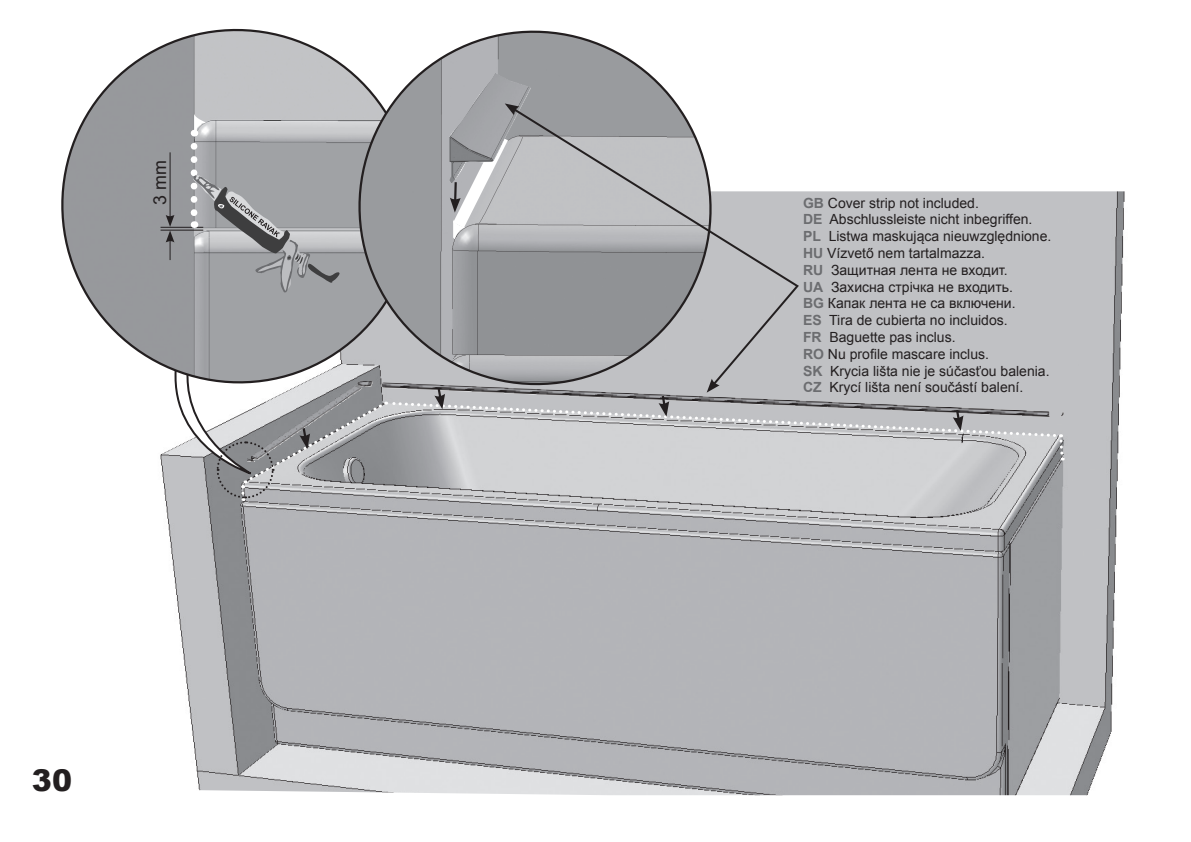
<style>
.page{position:relative;width:1191px;height:842px;background:#fff}
.page>*{position:absolute;margin:0;border:0;box-sizing:border-box;transform-origin:0 0}
.t1{font:900 30px "Arial";color:#231f20}
.t2{font:17.8px "Arial";color:#231f20}
.t3{font:14px/16.8px "Arial";color:#231f20}
.s1{font-weight:700;color:#6c6d70}
</style>
<div class="page">
<img style="left:160px;top:191px;width:965px;height:604px">
<svg style="left:61px;top:28px;width:271px;height:379px"></svg>
<hr style="left:160px;top:227px;width:43px;height:1px;background:#231f20">
<hr style="left:160px;top:230px;width:43px;height:1px;background:#231f20">
<hr style="left:170px;top:152px;width:1px;height:66px;background:#231f20">
<svg style="left:166px;top:215px;width:8px;height:45px"></svg>
<svg style="left:194px;top:114px;width:12px;height:22px"></svg>
<svg style="left:191px;top:146px;width:141px;height:148px;background:#9ea0a3"></svg>
<svg style="left:332px;top:30px;width:347px;height:338px"></svg>
<img style="left:449px;top:73px;width:82px;height:49px">
<svg style="left:442px;top:122px;width:69px;height:119px;background:#b5b6b9"></svg>
<svg style="left:511px;top:106px;width:289px;height:262px;background:#b5b6b8"></svg>
<svg style="left:171px;top:368px;width:894px;height:133px;background:#bcbdbf"></svg>
<svg style="left:505px;top:103px;width:14px;height:12px"></svg>
<p class="t2" style="left:148px;top:205px;width:46px;rotate:-90deg">3 mm</p>
<h1 class="t1" style="left:32px;top:759px;width:42px">30</h1>
<p class="t3" style="left:803px;top:194px;width:250px"><span class="s1">GB</span> Cover strip not included.<br><span class="s1">DE</span> Abschlussleiste nicht inbegriffen.<br><span class="s1">PL</span> Listwa maskująca nieuwzględnione.<br><span class="s1">HU</span> Vízvető nem tartalmazza.<br><span class="s1">RU</span> Защитная лента не входит.<br><span class="s1">UA</span> Захисна стрічка не входить.<br><span class="s1">BG</span> капак лента не са включени.<br><span class="s1">ES</span> Tira de cubierta no incluidos.<br><span class="s1">FR</span> Baguette pas inclus.<br><span class="s1">RO</span> Nu profile mascare inclus.<br><span class="s1">SK</span> Krycia lišta nie je súčasťou balenia.<br><span class="s1">CZ</span> Krycí lišta není součástí balení.</p>
</div>
